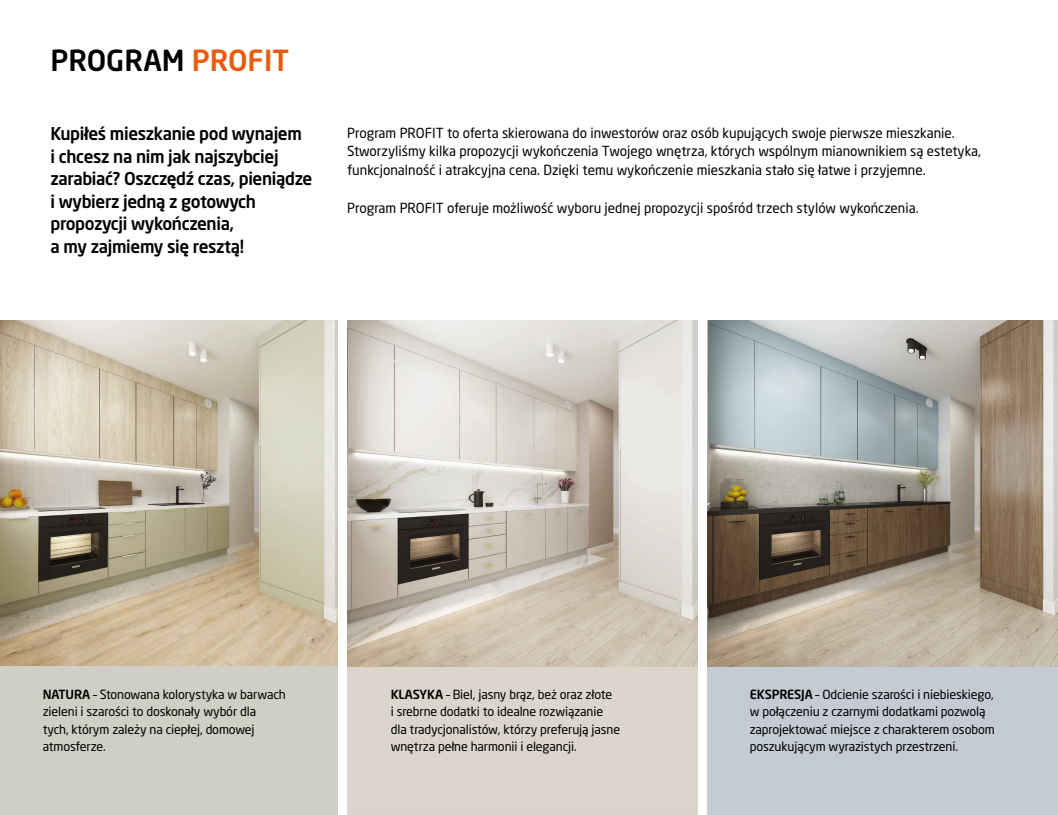
<style>
.page{position:relative;width:1058px;height:815px;background:#fff}
.page>*{position:absolute;margin:0;border:0;box-sizing:border-box;transform-origin:0 0}
.t1{font:500 28.75px "Neo Sans W1 G";color:#000}
.t2{font:500 17.5px/22.5px "Neo Sans W1 G";letter-spacing:-.02em;color:#000}
.t3{font:13.75px/18.8px "Neo Sans W1 G";color:#000}
.t4{font:12.5px/17.5px "Neo Sans W1 G";letter-spacing:-.01em;color:#000}
.s1{color:#ea5b0b}
.s2{font-weight:500}
</style>
<div class="page">
<img style="left:0;top:321px;width:338px;height:345px">
<div style="left:0;top:666px;width:338px;height:149px;background:#cfcfc6"></div>
<div style="left:348px;top:666px;width:350px;height:149px;background:#dcd5cc"></div>
<div style="left:708px;top:666px;width:350px;height:149px;background:#c4cbd2"></div>
<img style="left:708px;top:321px;width:350px;height:345px">
<img style="left:348px;top:321px;width:350px;height:345px">
<h1 class="t1" style="left:51px;top:43px;width:240px">PROGRAM <span class="s1">PROFIT</span></h1>
<h2 class="t2" style="left:51px;top:122px;width:263px">Kupiłeś mieszkanie pod wynajem<br>i chcesz na nim jak najszybciej zarabiać? Oszczędź czas, pieniądze i wybierz jedną z gotowych propozycji wykończenia,<br>a my zajmiemy się resztą!</h2>
<p class="t3" style="left:347px;top:123px;width:635px">Program PROFIT to oferta skierowana do inwestorów oraz osób kupujących swoje pierwsze mieszkanie.<br>Stworzyliśmy kilka propozycji wykończenia Twojego wnętrza, których wspólnym mianownikiem są estetyka, funkcjonalność i atrakcyjna cena. Dzięki temu wykończenie mieszkania stało się łatwe i przyjemne.</p>
<p class="t3" style="left:347px;top:198px;width:573px">Program PROFIT oferuje możliwość wyboru jednej propozycji spośród trzech stylów wykończenia.</p>
<p class="t4" style="left:43px;top:685px;width:245px"><span class="s2">NATURA</span> – Stonowana kolorystyka w barwach zieleni i szarości to doskonały wybór dla<br>tych, którym zależy na ciepłej, domowej atmosferze.</p>
<p class="t4" style="left:391px;top:685px;width:231px"><span class="s2">KLASYKA</span> – Biel, jasny brąz, beż oraz złote<br>i srebrne dodatki to idealne rozwiązanie dla tradycjonalistów, którzy preferują jasne wnętrza pełne harmonii i elegancji.</p>
<p class="t4" style="left:749px;top:685px;width:246px"><span class="s2">EKSPRESJA</span> – Odcienie szarości i niebieskiego, w połączeniu z czarnymi dodatkami pozwolą zaprojektować miejsce z charakterem osobom poszukującym wyrazistych przestrzeni.</p>
</div>
